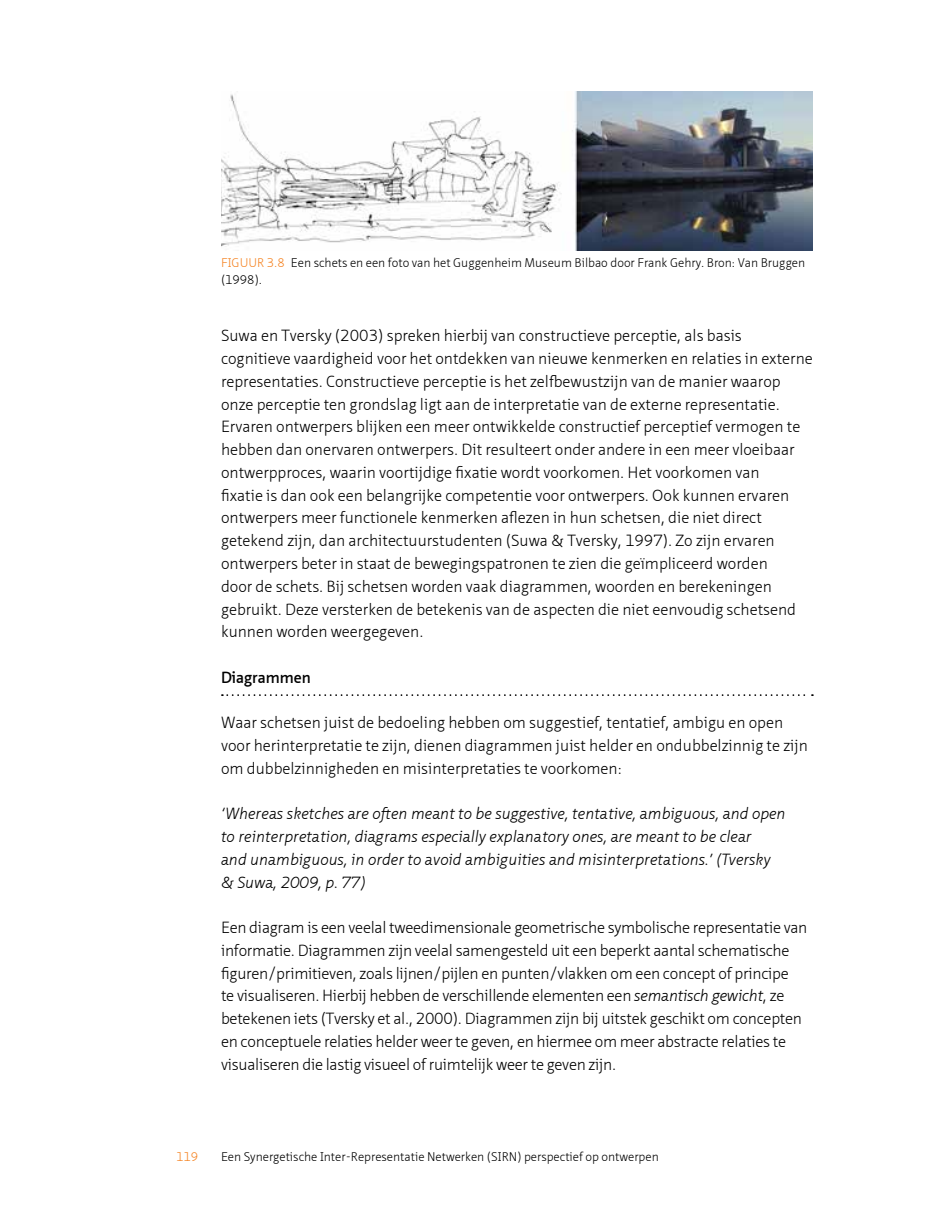
<style>
.page{position:relative;width:938px;height:1221px;background:#fff}
.page>*{position:absolute;margin:0;border:0;box-sizing:border-box;transform-origin:0 0}
.BODY_Normal{font:300 15.75px/22.8px "Neue Sans Pro";color:#000}
.BODY_Special_Block_Q{font:italic 300 15.75px/22.8px "Neue Sans Pro";color:#000}
.SUBHEADING_Normal_2{font:600 15.75px "Neue Sans Pro";color:#000}
.t1{font:300 12.25px "Neue Sans Pro";color:#000}
.t2{font:300 12.25px "Neue Sans Pro";color:#f58220}
.s1{color:#f58220}
.s2{font-style:italic}
</style>
<div class="page">
<svg style="left:222px;top:694px;width:591px;height:2px"></svg>
<img style="left:221px;top:91px;width:591px;height:159px">
<p class="t2" style="left:221px;top:255px;width:28px">Figuur</p>
<p class="t1" style="left:267px;top:255px;width:540px"><span class="s1">3.8</span> Een schets en een foto van het Guggenheim Museum Bilbao door Frank Gehry. Bron: Van Bruggen</p>
<p class="t1" style="left:221px;top:272px;width:43px">(1998).</p>
<p class="BODY_Normal" style="left:221px;top:324px;width:593px">Suwa en Tversky (2003) spreken hierbij van constructieve perceptie, als basis cognitieve vaardigheid voor het ontdekken van nieuwe kenmerken en relaties in externe representaties. Constructieve perceptie is het zelfbewustzijn van de manier waarop onze perceptie ten grondslag ligt aan de interpretatie van de externe representatie.<br>Ervaren ontwerpers blijken een meer ontwikkelde constructief perceptief vermogen te hebben dan onervaren ontwerpers. Dit resulteert onder andere in een meer vloeibaar ontwerpproces, waarin voortijdige fixatie wordt voorkomen. Het voorkomen van<br>fixatie is dan ook een belangrijke competentie voor ontwerpers. Ook kunnen ervaren ontwerpers meer functionele kenmerken aflezen in hun schetsen, die niet direct getekend zijn, dan architectuurstudenten (Suwa &amp; Tversky, 1997). Zo zijn ervaren ontwerpers beter in staat de bewegingspatronen te zien die geïmpliceerd worden<br>door de schets. Bij schetsen worden vaak diagrammen, woorden en berekeningen gebruikt. Deze versterken de betekenis van de aspecten die niet eenvoudig schetsend kunnen worden weergegeven.</p>
<p class="SUBHEADING_Normal_2" style="left:221px;top:667px;width:92px">Diagrammen</p>
<p class="BODY_Normal" style="left:221px;top:711px;width:588px">Waar schetsen juist de bedoeling hebben om suggestief, tentatief, ambigu en open voor herinterpretatie te zijn, dienen diagrammen juist helder en ondubbelzinnig te zijn om dubbelzinnigheden en misinterpretaties te voorkomen:</p>
<p class="BODY_Special_Block_Q" style="left:221px;top:802px;width:566px">‘Whereas sketches are often meant to be suggestive, tentative, ambiguous, and open to reinterpretation, diagrams especially explanatory ones, are meant to be clear<br>and unambiguous, in order to avoid ambiguities and misinterpretations.’ (Tversky &amp; Suwa, 2009, p. 77)</p>
<p class="BODY_Normal" style="left:221px;top:915px;width:588px">Een diagram is een veelal tweedimensionale geometrische symbolische representatie van informatie. Diagrammen zijn veelal samengesteld uit een beperkt aantal schematische figuren/primitieven, zoals lijnen/pijlen en punten/vlakken om een concept of principe<br>te visualiseren. Hierbij hebben de verschillende elementen een <span class="s2">semantisch gewicht</span>, ze betekenen iets (Tversky et al., 2000). Diagrammen zijn bij uitstek geschikt om concepten en conceptuele relaties helder weer te geven, en hiermee om meer abstracte relaties te visualiseren die lastig visueel of ruimtelijk weer te geven zijn.</p>
<p class="t2" style="left:176px;top:1148px;width:24px">119</p>
<p class="t1" style="left:221px;top:1148px;width:439px">Een Synergetische Inter-Representatie Netwerken (SIRN) perspectief op ontwerpen</p>
</div>
